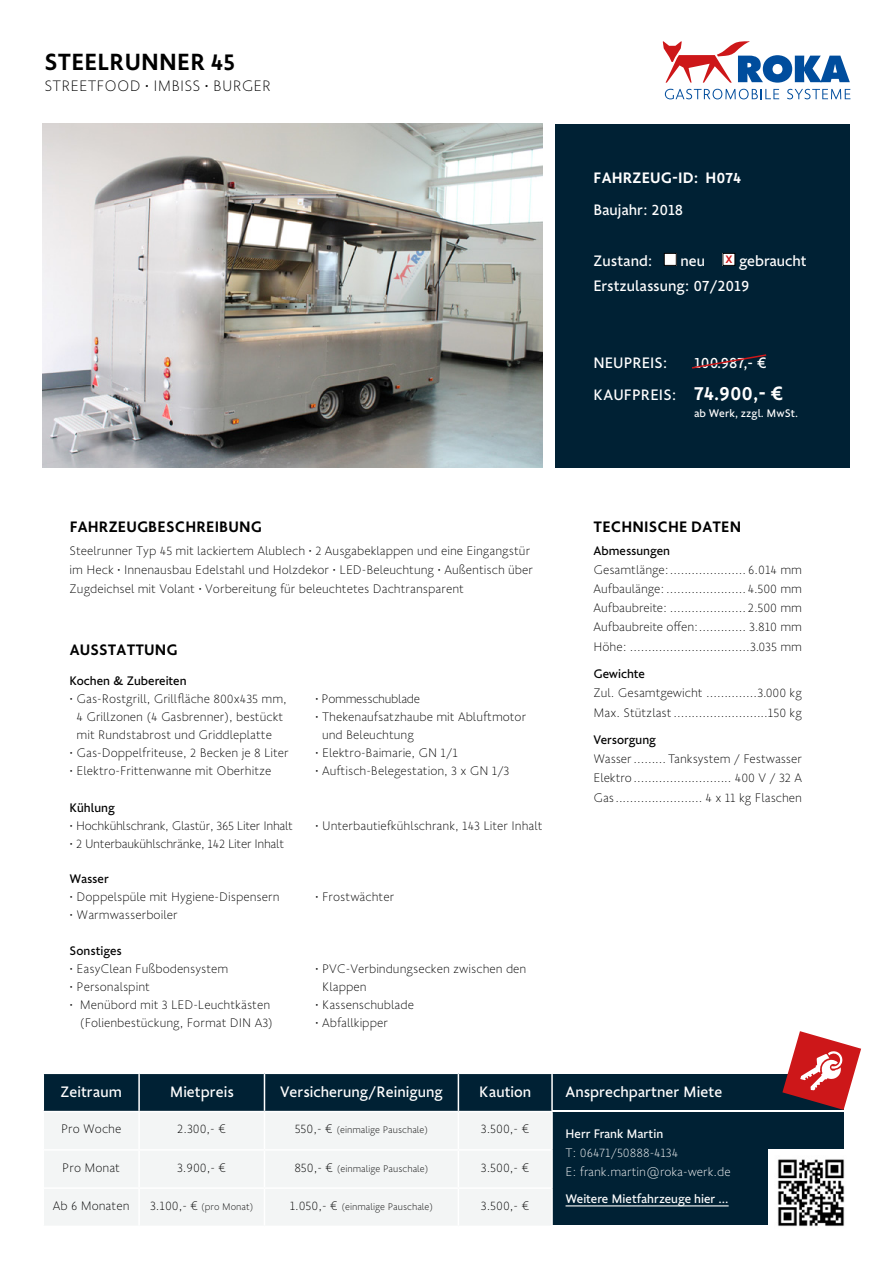
<style>
.page{position:relative;width:893px;height:1263px;background:#fff}
.page>*{position:absolute;margin:0;border:0;box-sizing:border-box;transform-origin:0 0}
.t1{font:500 25.5px "Golden Sans";letter-spacing:.01em;color:#000}
.t2{font:16.5px/25.5px "Golden Sans";color:#fff}
.t3{font:500 16.5px "Golden Sans";letter-spacing:.01em;color:#000}
.t4{font:200 16.5px "Golden Sans";letter-spacing:.01em;color:#000}
.t5{font:500 16.5px "Golden Sans";letter-spacing:.01em;color:#fff}
.t6{font:200 13.5px/19.2px "Golden Sans";color:#000}
.t7{font:200 13.5px "Golden Sans";letter-spacing:-.02em;color:#000}
.t8{font:13.5px "Golden Sans";color:#000}
.t9{font:200 13.5px/19.2px "Golden Sans";color:#fff}
.t10{font:13.5px "Golden Sans";color:#fff}
.t11{font:12px "Golden Sans";color:#fff}
.t12{font:200 10.5px "Golden Sans";color:#000}
.s1{font-weight:500;font-size:21px}
.s2{font-size:13.5px}
</style>
<div class="page">
<svg style="left:665px;top:89px;width:114px;height:10px"></svg>
<svg style="left:787px;top:89px;width:63px;height:10px"></svg>
<svg style="left:663px;top:41px;width:187px;height:42px"></svg>
<img style="left:43px;top:123px;width:500px;height:345px">
<div style="left:556px;top:124px;width:294px;height:343px;background:#002134"></div>
<div style="left:544px;top:1074px;width:299px;height:36px;background:#002134"></div>
<div style="left:544px;top:1112px;width:299px;height:113px;background:#002134"></div>
<div style="left:44px;top:1074px;width:507px;height:37px;background:#002134"></div>
<div style="left:44px;top:1112px;width:507px;height:113px;background:#f3f5f5"></div>
<hr style="left:138px;top:1074px;width:2px;height:37px;background:#fff">
<hr style="left:264px;top:1074px;width:1px;height:37px;background:#fff">
<hr style="left:458px;top:1074px;width:1px;height:37px;background:#fff">
<hr style="left:551px;top:1074px;width:2px;height:37px;background:#fff">
<hr style="left:138px;top:1112px;width:2px;height:37px;background:#fff">
<hr style="left:264px;top:1112px;width:1px;height:37px;background:#fff">
<hr style="left:458px;top:1112px;width:1px;height:37px;background:#fff">
<hr style="left:44px;top:1149px;width:95px;height:1px;background:#fff">
<hr style="left:139px;top:1149px;width:125px;height:1px;background:#fff">
<hr style="left:138px;top:1150px;width:2px;height:37px;background:#fff">
<hr style="left:264px;top:1149px;width:194px;height:1px;background:#fff">
<hr style="left:264px;top:1150px;width:1px;height:37px;background:#fff">
<hr style="left:458px;top:1149px;width:93px;height:1px;background:#fff">
<hr style="left:458px;top:1150px;width:1px;height:37px;background:#fff">
<hr style="left:44px;top:1187px;width:95px;height:2px;background:#fff">
<hr style="left:139px;top:1187px;width:125px;height:2px;background:#fff">
<hr style="left:138px;top:1189px;width:2px;height:36px;background:#fff">
<hr style="left:264px;top:1187px;width:194px;height:2px;background:#fff">
<hr style="left:264px;top:1189px;width:1px;height:36px;background:#fff">
<hr style="left:458px;top:1187px;width:93px;height:2px;background:#fff">
<hr style="left:458px;top:1189px;width:1px;height:36px;background:#fff">
<hr style="left:551px;top:1112px;width:2px;height:38px;background:#fff">
<hr style="left:551px;top:1150px;width:2px;height:38px;background:#fff">
<hr style="left:551px;top:1188px;width:2px;height:37px;background:#fff">
<svg style="left:782px;top:1031px;width:79px;height:79px"></svg>
<hr style="left:566px;top:1205px;width:163px;height:1px;background:#fff">
<img style="left:768px;top:1150px;width:77px;height:77px">
<div style="left:664px;top:253px;width:12px;height:12px;background:#fff"></div>
<div style="left:664px;top:253px;width:13px;height:13px;border:1px solid #000"></div>
<div style="left:723px;top:253px;width:12px;height:12px;background:#fff"></div>
<div style="left:722px;top:253px;width:13px;height:13px;border:1px solid #000"></div>
<svg style="left:692px;top:354px;width:75px;height:15px"></svg>
<h1 class="t1" style="left:44px;top:43px;width:192px">STEELRUNNER 45</h1>
<p class="t4" style="left:44px;top:75px;width:228px">STREETFOOD • IMBISS • BURGER</p>
<p class="t5" style="left:594px;top:165px;width:149px">FAHRZEUG-ID: H074</p>
<p class="t2" style="left:593px;top:196px;width:91px">Baujahr: 2018</p>
<p class="t2" style="left:593px;top:247px;width:61px">Zustand:</p>
<p class="t2" style="left:593px;top:247px;width:215px;text-indent:87px">neu <sup>x</sup> gebraucht<br>Erstzulassung: 07/2019</p>
<p class="t2" style="left:594px;top:346px;width:191px;line-height:32px;text-indent:100px">100.987,- €<br>KAUFPREIS: <span class="s1">74.900,- €</span></p>
<p class="t11" style="left:694px;top:404px;width:106px">ab Werk, zzgl. MwSt.</p>
<p class="t2" style="left:593px;top:349px;width:75px">NEUPREIS:</p>
<p class="t3" style="left:70px;top:514px;width:194px">FAHRZEUGBESCHREIBUNG</p>
<p class="t6" style="left:70px;top:540px;width:465px">Steelrunner Typ 45 mit lackiertem Alublech • 2 Ausgabeklappen und eine Eingangstür im Heck • Innenausbau Edelstahl und Holzdekor • LED-Beleuchtung • Außentisch über<br>Zugdeichsel mit Volant • Vorbereitung für beleuchtetes Dachtransparent</p>
<p class="t3" style="left:70px;top:637px;width:109px">AUSSTATTUNG</p>
<p class="t8" style="left:70px;top:671px;width:118px">Kochen &amp; Zubereiten</p>
<p class="t6" style="left:70px;top:689px;width:219px;line-height:18px;text-align:center">• Gas-Rostgrill, Grillfläche 800x435 mm,<br>4 Grillzonen (4 Gasbrenner), bestückt mit Rundstabrost und Griddleplatte</p>
<p class="t6" style="left:70px;top:742px;width:221px">• Gas-Doppelfriteuse, 2 Becken je 8 Liter</p>
<p class="t6" style="left:70px;top:760px;width:203px">• Elektro-Frittenwanne mit Oberhitze</p>
<p class="t8" style="left:70px;top:797px;width:47px">Kühlung</p>
<p class="t7" style="left:70px;top:816px;width:225px">• Hochkühlschrank, Glastür, 365 Liter Inhalt</p>
<p class="t7" style="left:70px;top:834px;width:216px">• 2 Unterbaukühlschränke, 142 Liter Inhalt</p>
<p class="t8" style="left:70px;top:869px;width:41px">Wasser</p>
<p class="t6" style="left:70px;top:886px;width:211px">• Doppelspüle mit Hygiene-Dispensern</p>
<p class="t6" style="left:70px;top:904px;width:110px">• Warmwasserboiler</p>
<p class="t8" style="left:70px;top:941px;width:54px">Sonstiges</p>
<p class="t6" style="left:70px;top:958px;width:160px">• EasyClean Fußbodensystem</p>
<p class="t6" style="left:70px;top:976px;width:82px">• Personalspint</p>
<p class="t6" style="left:70px;top:994px;width:205px;line-height:18px;text-align:right">• Menübord mit 3 LED-Leuchtkästen (Folienbestückung, Format DIN A3)</p>
<p class="t7" style="left:315px;top:689px;width:107px">• Pommesschublade</p>
<p class="t6" style="left:322px;top:707px;width:206px;line-height:18px;text-indent:-7px">• Thekenaufsatzhaube mit Abluftmotor und Beleuchtung</p>
<p class="t6" style="left:315px;top:742px;width:144px">• Elektro-Baimarie, GN 1/1</p>
<p class="t6" style="left:315px;top:760px;width:196px">• Auftisch-Belegestation, 3 x GN 1/3</p>
<p class="t6" style="left:315px;top:815px;width:229px">• Unterbautiefkühlschrank, 143 Liter Inhalt</p>
<p class="t6" style="left:315px;top:886px;width:81px">• Frostwächter</p>
<p class="t6" style="left:322px;top:958px;width:206px;line-height:18px;text-indent:-7px">• PVC-Verbindungsecken zwischen den<br>Klappen</p>
<p class="t6" style="left:315px;top:994px;width:100px">• Kassenschublade</p>
<p class="t6" style="left:315px;top:1012px;width:74px">• Abfallkipper</p>
<p class="t2" style="left:61px;top:1078px;width:63px">Zeitraum</p>
<p class="t2" style="left:170px;top:1078px;width:66px">Mietpreis</p>
<p class="t2" style="left:280px;top:1078px;width:164px">Versicherung/Reinigung</p>
<p class="t2" style="left:479px;top:1078px;width:53px">Kaution</p>
<p class="t6" style="left:61px;top:1118px;width:62px">Pro Woche</p>
<p class="t6" style="left:177px;top:1118px;width:51px">2.300,- €</p>
<p class="t12" style="left:295px;top:1122px;width:135px"><span class="s2">550,- €</span> (einmalige Pauschale)</p>
<p class="t6" style="left:481px;top:1118px;width:50px">3.500,- €</p>
<p class="t6" style="left:62px;top:1157px;width:59px">Pro Monat</p>
<p class="t6" style="left:177px;top:1157px;width:51px">3.900,- €</p>
<p class="t12" style="left:294px;top:1161px;width:136px"><span class="s2">850,- €</span> (einmalige Pauschale)</p>
<p class="t6" style="left:481px;top:1157px;width:50px">3.500,- €</p>
<p class="t6" style="left:53px;top:1195px;width:78px">Ab 6 Monaten</p>
<p class="t12" style="left:150px;top:1199px;width:105px"><span class="s2">3.100,- €</span> (pro Monat)</p>
<p class="t12" style="left:290px;top:1199px;width:145px"><span class="s2">1.050,- €</span> (einmalige Pauschale)</p>
<p class="t6" style="left:481px;top:1195px;width:50px">3.500,- €</p>
<p class="t3" style="left:594px;top:514px;width:149px">TECHNISCHE DATEN</p>
<p class="t8" style="left:593px;top:541px;width:78px">Abmessungen</p>
<p class="t6" style="left:593px;top:559px;width:210px;text-align:justify">Gesamtlänge:..................... 6.014 mm Aufbaulänge:...................... 4.500 mm Aufbaubreite: ..................... 2.500 mm Aufbaubreite offen:............. 3.810 mm Höhe: .................................3.035 mm</p>
<p class="t8" style="left:593px;top:664px;width:53px">Gewichte</p>
<p class="t6" style="left:593px;top:683px;width:210px">Zul. Gesamtgewicht ..............3.000 kg<br>Max. Stützlast..........................150 kg</p>
<p class="t8" style="left:594px;top:730px;width:64px">Versorgung</p>
<p class="t6" style="left:594px;top:749px;width:210px;text-align:justify">Wasser......... Tanksystem / Festwasser Elektro........................... 400 V / 32 A Gas........................ 4 x 11 kg Flaschen</p>
<p class="t2" style="left:566px;top:1078px;width:158px">Ansprechpartner Miete</p>
<p class="t10" style="left:566px;top:1123px;width:99px">Herr Frank Martin</p>
<p class="t9" style="left:566px;top:1142px;width:167px">T: 06471/50888-4134<br>E: frank.martin@roka-werk.de</p>
<p class="t10" style="left:566px;top:1189px;width:165px">Weitere Mietfahrzeuge hier ...</p>
</div>
